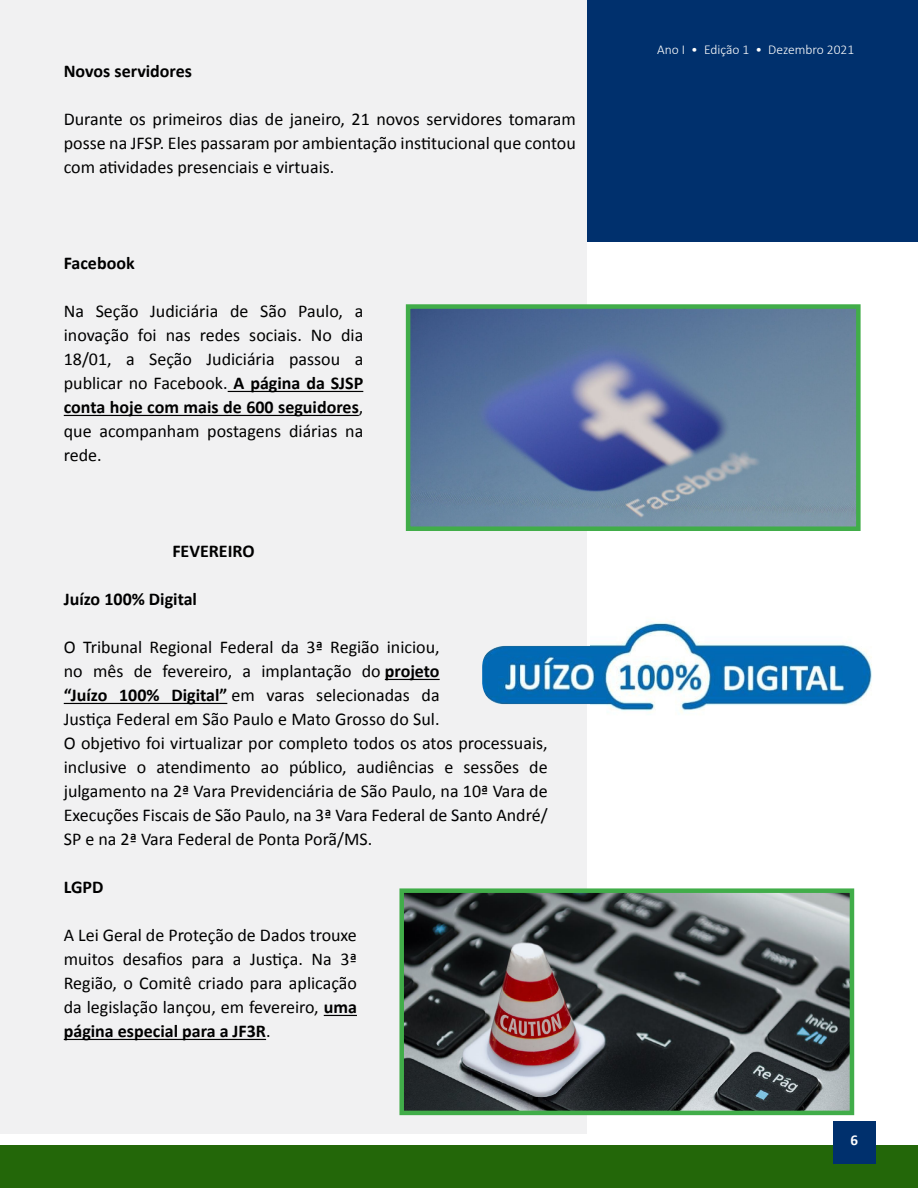
<style>
.page{position:relative;width:918px;height:1188px;background:#fff}
.page>*{position:absolute;margin:0;border:0;box-sizing:border-box;transform-origin:0 0}
.t1{font:18px/24px "Calibri";color:#000;text-align:justify}
.t2{font:700 18px "Calibri";color:#000}
.t3{font:700 15px "Calibri";color:#fff}
.t4{font:300 13.5px "Calibri";color:#fffffe}
.s1{font-weight:700}
</style>
<div class="page">
<div style="left:0;top:0;width:918px;height:242px;background:#00306d"></div>
<div style="left:0;top:1145px;width:918px;height:43px;background:#236709"></div>
<div style="left:833px;top:1121px;width:42px;height:43px;background:#00306d"></div>
<div style="left:0;top:0;width:587px;height:1134px;background:#f1f1f2"></div>
<hr style="left:228px;top:391px;width:135px;height:1px;background:#000">
<hr style="left:64px;top:415px;width:295px;height:1px;background:#000">
<hr style="left:385px;top:679px;width:55px;height:1px;background:#000">
<hr style="left:64px;top:703px;width:163px;height:1px;background:#000">
<hr style="left:324px;top:1015px;width:33px;height:1px;background:#000">
<hr style="left:64px;top:1039px;width:202px;height:1px;background:#000">
<img style="left:411px;top:309px;width:445px;height:217px">
<div style="left:406px;top:304px;width:455px;height:227px;border:4px solid #41ad49"></div>
<img style="left:590px;top:622px;width:282px;height:91px">
<img style="left:404px;top:893px;width:445px;height:217px">
<div style="left:399px;top:888px;width:455px;height:227px;border:4px solid #41ad49"></div>
<img style="left:482px;top:646px;width:220px;height:58px">
<p class="t2" style="left:64px;top:60px;width:130px">Novos servidores</p>
<p class="t1" style="left:64px;top:108px;width:514px">Durante os primeiros dias de janeiro, 21 novos servidores tomaram posse na JFSP. Eles passaram por ambientação institucional que contou com atividades presenciais e virtuais.</p>
<p class="t2" style="left:64px;top:252px;width:72px">Facebook</p>
<p class="t1" style="left:64px;top:300px;width:301px">Na Seção Judiciária de São Paulo, a inovação foi nas redes sociais. No dia 18/01, a Seção Judiciária passou a publicar no Facebook. <span class="s1">A página da SJSP conta hoje com mais de 600 seguidores</span>, que acompanham postagens diárias na rede.</p>
<p class="t2" style="left:172px;top:540px;width:84px">FEVEREIRO</p>
<p class="t2" style="left:64px;top:588px;width:135px">Juízo 100% Digital</p>
<p class="t1" style="left:64px;top:635px;width:485px;text-align:left">O Tribunal Regional Federal da 3ª Região iniciou,<br>no mês de fevereiro, a implantação do <span class="s1">projeto<br>“Juízo 100% Digital”</span> em varas selecionadas da<br>Justiça Federal em São Paulo e Mato Grosso do Sul.<br>O objetivo foi virtualizar por completo todos os atos processuais, inclusive o atendimento ao público, audiências e sessões de julgamento na 2ª Vara Previdenciária de São Paulo, na 10ª Vara de Execuções Fiscais de São Paulo, na 3ª Vara Federal de Santo André/ SP e na 2ª Vara Federal de Ponta Porã/MS.</p>
<p class="t2" style="left:64px;top:876px;width:41px">LGPD</p>
<p class="t1" style="left:64px;top:923px;width:295px">A Lei Geral de Proteção de Dados trouxe muitos desafios para a Justiça. Na 3ª Região, o Comitê criado para aplicação da legislação lançou, em fevereiro, <span class="s1">uma página especial para a JF3R</span>.</p>
<p class="t4" style="left:657px;top:41px;width:199px">Ano I • Edição 1 • Dezembro 2021</p>
<p class="t3" style="left:850px;top:1131px;width:9px">6</p>
</div>
